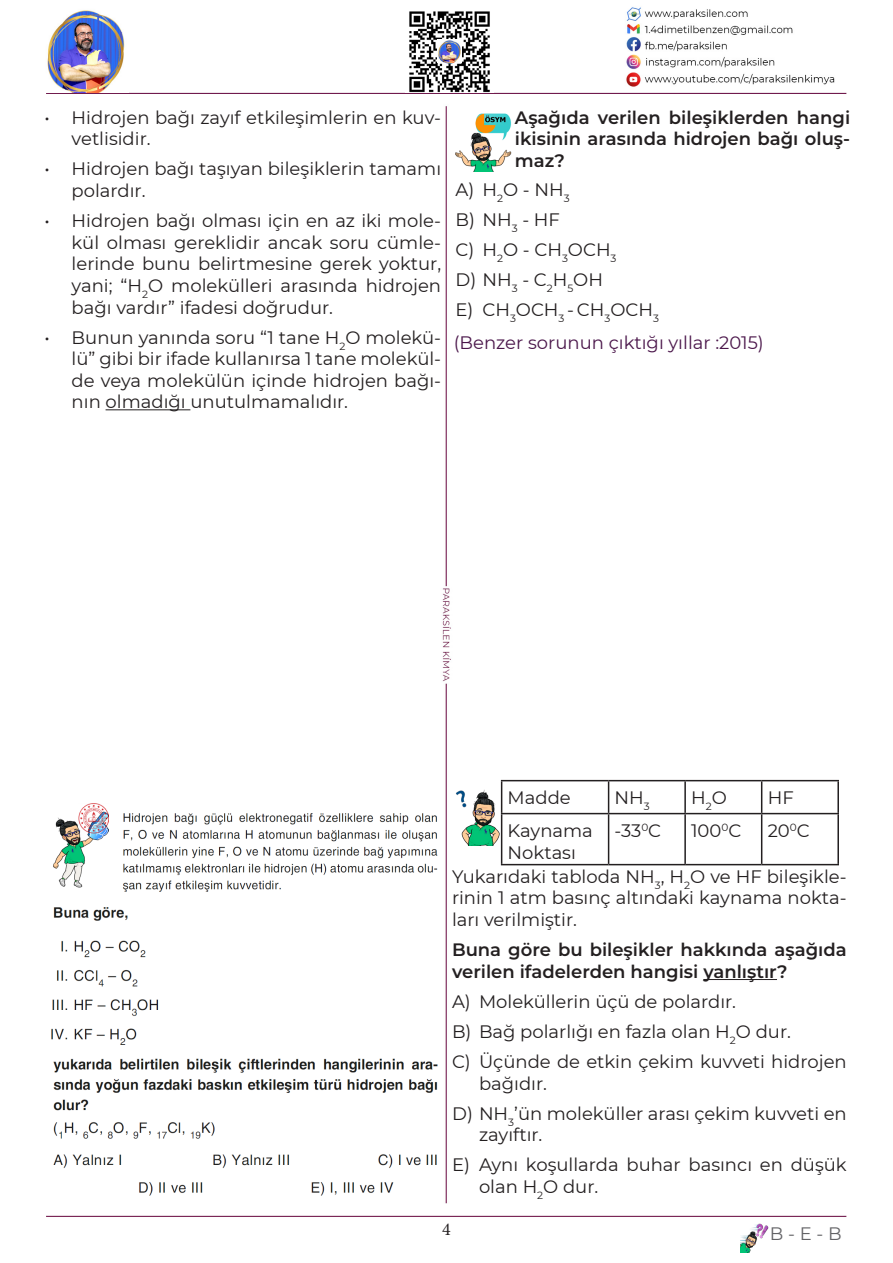
<style>
.page{position:relative;width:893px;height:1263px;background:#fff}
.page>*{position:absolute;margin:0;border:0;box-sizing:border-box;transform-origin:0 0}
.t1{font:18px/21.6px "Montserrat";color:#231f20}
.t2{font:600 18px/21.6px "Montserrat";color:#231f20;text-align:justify}
.t3{font:18px "Montserrat";color:#4b174b}
.t4{font:18px "Montserrat";color:#636366}
.t5{font:18px "Minion Pro";color:#231f20}
</style>
<div class="page">
<img style="left:46px;top:7px;width:801px;height:1246px">
<img style="left:405px;top:7px;width:88px;height:86px">
<img style="left:46px;top:7px;width:83px;height:85px">
<img style="left:437px;top:39px;width:24px;height:24px">
<hr style="left:106px;top:409px;width:84px;height:1px;background:#231f20">
<img style="left:455px;top:111px;width:59px;height:61px">
<img style="left:53px;top:804px;width:55px;height:85px">
<img style="left:116px;top:808px;width:325px;height:89px">
<img style="left:46px;top:904px;width:395px;height:297px">
<img style="left:740px;top:1222px;width:30px;height:30px">
<img style="left:454px;top:784px;width:47px;height:61px">
<hr style="left:501px;top:780px;width:108px;height:1px;background:#231f20">
<hr style="left:501px;top:781px;width:1px;height:32px;background:#231f20">
<hr style="left:609px;top:780px;width:76px;height:1px;background:#231f20">
<hr style="left:608px;top:781px;width:1px;height:32px;background:#231f20">
<hr style="left:685px;top:780px;width:77px;height:1px;background:#231f20">
<hr style="left:684px;top:781px;width:2px;height:32px;background:#231f20">
<hr style="left:762px;top:780px;width:77px;height:1px;background:#231f20">
<hr style="left:761px;top:781px;width:1px;height:32px;background:#231f20">
<hr style="left:837px;top:781px;width:2px;height:32px;background:#231f20">
<hr style="left:501px;top:813px;width:108px;height:1px;background:#231f20">
<hr style="left:501px;top:814px;width:1px;height:50px;background:#231f20">
<hr style="left:609px;top:813px;width:76px;height:1px;background:#231f20">
<hr style="left:608px;top:814px;width:1px;height:50px;background:#231f20">
<hr style="left:685px;top:813px;width:77px;height:1px;background:#231f20">
<hr style="left:684px;top:814px;width:2px;height:50px;background:#231f20">
<hr style="left:762px;top:813px;width:77px;height:1px;background:#231f20">
<hr style="left:761px;top:814px;width:1px;height:50px;background:#231f20">
<hr style="left:837px;top:814px;width:2px;height:50px;background:#231f20">
<hr style="left:501px;top:864px;width:108px;height:1px;background:#231f20">
<hr style="left:609px;top:864px;width:76px;height:1px;background:#231f20">
<hr style="left:685px;top:864px;width:77px;height:1px;background:#231f20">
<hr style="left:762px;top:864px;width:77px;height:1px;background:#231f20">
<hr style="left:703px;top:979px;width:74px;height:1px;background:#231f20">
<p class="t1" style="left:72px;top:106px;width:371px;text-indent:-27px">• Hidrojen bağı zayıf etkileşimlerin en kuv&shy;vetlisidir.</p>
<p class="t1" style="left:72px;top:158px;width:371px;text-indent:-27px">• Hidrojen bağı taşıyan bileşiklerin tamamı polardır.</p>
<p class="t1" style="left:72px;top:209px;width:371px;text-align:justify;text-indent:-27px">• Hidrojen bağı olması için en az iki mole&shy;kül olması gereklidir ancak soru cümle&shy;lerinde bunu belirtmesine gerek yoktur, yani; “H<sub>2</sub>O molekülleri arasında hidrojen bağı vardır” ifadesi doğrudur.</p>
<p class="t1" style="left:72px;top:326px;width:371px;text-align:justify;text-indent:-27px">• Bunun yanında soru “1 tane H<sub>2</sub>O molekü&shy;lü” gibi bir ifade kullanırsa 1 tane molekül&shy;de veya molekülün içinde hidrojen bağı&shy;nın olmadığı unutulmamalıdır.</p>
<p class="t2" style="left:515px;top:106px;width:337px">Aşağıda verilen bileşiklerden hangi ikisinin arasında hidrojen bağı oluş&shy;maz?</p>
<p class="t1" style="left:455px;top:178px;width:116px">A) H<sub>2</sub>O - NH<sub>3</sub></p>
<p class="t1" style="left:455px;top:208px;width:106px">B) NH<sub>3</sub> - HF</p>
<p class="t1" style="left:455px;top:238px;width:163px">C) H<sub>2</sub>O - CH<sub>3</sub>OCH<sub>3</sub></p>
<p class="t1" style="left:455px;top:268px;width:149px">D) NH<sub>3</sub> - C<sub>2</sub>H<sub>5</sub>OH</p>
<p class="t1" style="left:455px;top:299px;width:205px">E) CH<sub>3</sub>OCH<sub>3</sub> - CH<sub>3</sub>OCH<sub>3</sub></p>
<p class="t3" style="left:454px;top:330px;width:312px">(Benzer sorunun çıktığı yıllar :2015)</p>
<p class="t1" style="left:508px;top:786px;width:65px">Madde</p>
<p class="t1" style="left:615px;top:786px;width:37px">NH<sub>3</sub></p>
<p class="t1" style="left:691px;top:786px;width:37px">H<sub>2</sub>O</p>
<p class="t1" style="left:768px;top:786px;width:28px">HF</p>
<p class="t1" style="left:508px;top:819px;width:87px">Kaynama</p>
<p class="t1" style="left:508px;top:841px;width:70px">Noktası</p>
<p class="t1" style="left:615px;top:819px;width:48px">-33<sup>0</sup>C</p>
<p class="t1" style="left:691px;top:819px;width:52px">100<sup>0</sup>C</p>
<p class="t1" style="left:768px;top:819px;width:43px">20<sup>0</sup>C</p>
<p class="t1" style="left:452px;top:865px;width:396px;text-align:justify">Yukarıdaki tabloda NH<sub>3</sub>, H<sub>2</sub>O ve HF bileşikle&shy;rinin 1 atm basınç altındaki kaynama nokta&shy;ları verilmiştir.</p>
<p class="t2" style="left:452px;top:938px;width:396px">Buna göre bu bileşikler hakkında aşağıda verilen ifadelerden hangisi yanlıştır?</p>
<p class="t1" style="left:452px;top:990px;width:286px">A) Moleküllerin üçü de polardır.</p>
<p class="t1" style="left:452px;top:1020px;width:340px">B) Bağ polarlığı en fazla olan H<sub>2</sub>O dur.</p>
<p class="t1" style="left:479px;top:1050px;width:369px;text-indent:-27px">C) Üçünde de etkin çekim kuvveti hidrojen bağıdır.</p>
<p class="t1" style="left:479px;top:1102px;width:369px;text-indent:-27px">D) NH<sub>3</sub>’ün moleküller arası çekim kuvveti en zayıftır.</p>
<p class="t1" style="left:479px;top:1153px;width:369px;text-indent:-27px">E) Aynı koşullarda buhar basıncı en düşük olan H<sub>2</sub>O dur.</p>
<p class="t5" style="left:442px;top:1217px;width:10px">4</p>
<p class="t4" style="left:770px;top:1221px;width:73px">B - E - B</p>
</div>
